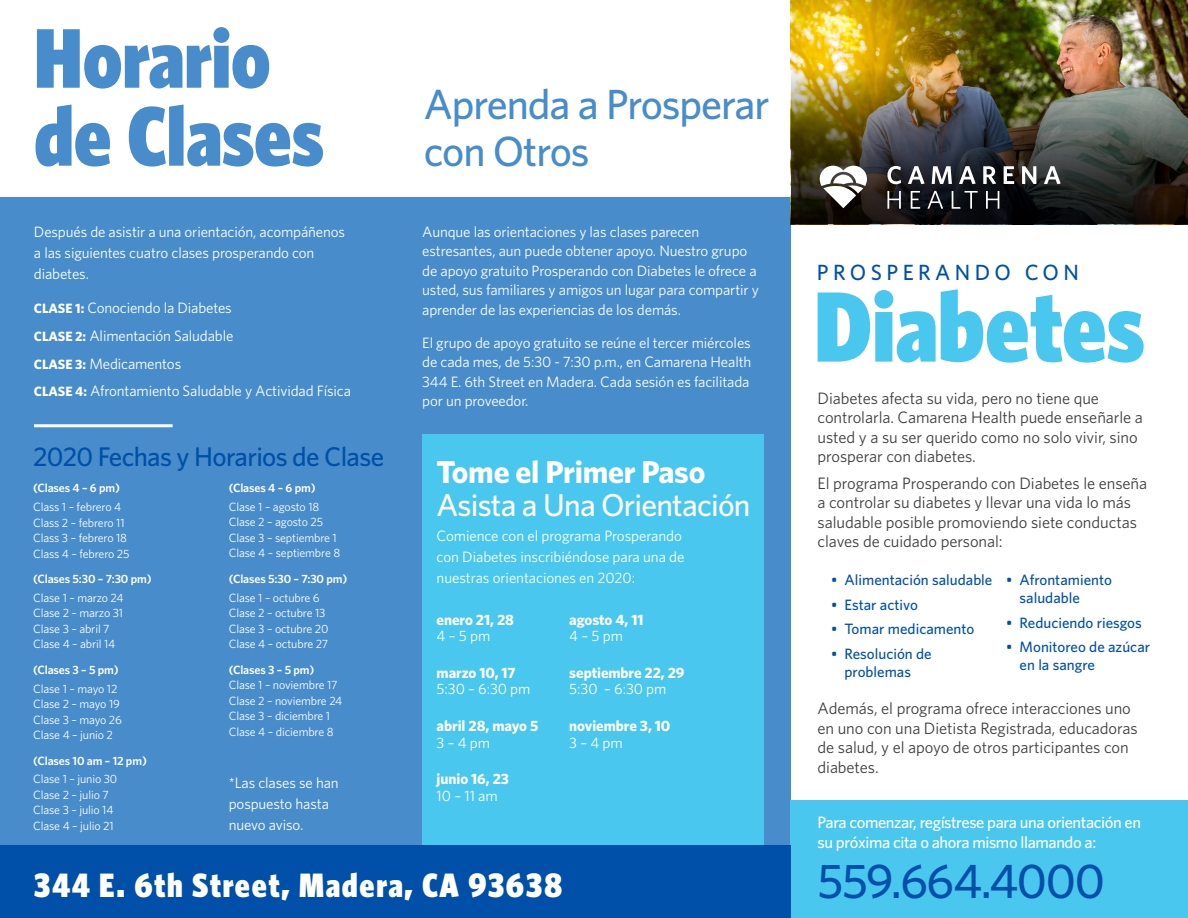
<style>
.page{position:relative;width:1188px;height:918px;background:#fff}
.page>*{position:absolute;margin:0;border:0;box-sizing:border-box;transform-origin:0 0}
.t1{font:900 100.2px "Whitney Condensed";color:#4ac7ee}
.t2{font:900 84.75px/78px "Whitney Condensed";color:#488ccb}
.t3{font:500 48.75px "Whitney";letter-spacing:-.025em;color:#0050a9}
.t4{font:500 42.3px/46.7px "Whitney";letter-spacing:-.025em;color:#488ccb}
.t5{font:900 33.9px "Whitney Condensed";letter-spacing:.05em;color:#fff}
.t6{font:500 31.65px/33px "Whitney";letter-spacing:-.025em;color:#fff}
.t7{font:500 27px "Whitney";letter-spacing:-.025em;color:#0050a9}
.t8{font:500 22.05px "Whitney";letter-spacing:.2em;color:#0050a9}
.t9{font:16.5px/19.5px "Whitney";letter-spacing:-.005em;color:#3e3e3f}
.t10{font:500 16.5px/19.5px "Whitney";letter-spacing:-.025em;color:#fff}
.t11{font:15px/19.5px "Whitney";letter-spacing:-.01em;color:#fff}
.t12{font:500 15px/18px "Whitney";color:#0050a9}
.t13{font:700 15px/16.5px "Whitney";letter-spacing:-.005em;color:#fff}
.t14{font:12px "Whitney";letter-spacing:-.01em;color:#fff}
.t15{font:600 12px "Whitney";letter-spacing:-.01em;color:#fff}
.s1{font-weight:700;font-size:13.5px}
.s2{font-weight:700}
.s3{font-weight:400}
</style>
<div class="page">
<div style="left:0;top:198px;width:791px;height:720px;background:#488ccb"></div>
<div style="left:422px;top:434px;width:342px;height:484px;background:#4ac7ee"></div>
<div style="left:791px;top:800px;width:397px;height:118px;background:#4ac7ee"></div>
<div style="left:0;top:846px;width:791px;height:72px;background:#0050a9"></div>
<hr style="left:34px;top:424px;width:139px;height:3px;background:#fff">
<img style="left:791px;top:0;width:397px;height:62px">
<img style="left:791px;top:62px;width:397px;height:162px">
<svg style="left:887px;top:166px;width:14px;height:18px"></svg>
<svg style="left:908px;top:166px;width:17px;height:18px"></svg>
<svg style="left:932px;top:166px;width:20px;height:18px"></svg>
<svg style="left:959px;top:166px;width:17px;height:18px"></svg>
<svg style="left:983px;top:166px;width:13px;height:18px"></svg>
<svg style="left:1004px;top:166px;width:10px;height:18px"></svg>
<svg style="left:1022px;top:166px;width:14px;height:18px"></svg>
<svg style="left:1044px;top:166px;width:17px;height:18px"></svg>
<svg style="left:887px;top:191px;width:14px;height:18px"></svg>
<svg style="left:911px;top:191px;width:9px;height:18px"></svg>
<svg style="left:927px;top:191px;width:16px;height:18px"></svg>
<svg style="left:952px;top:191px;width:26px;height:18px"></svg>
<svg style="left:986px;top:191px;width:13px;height:18px"></svg>
<svg style="left:820px;top:166px;width:47px;height:42px"></svg>
<p class="t2" style="left:34px;top:18px;width:291px">Horario de Clases</p>
<p class="t11" style="left:34px;top:221px;width:313px;line-height:21px">Después de asistir a una orientación, acompáñenos a las siguientes cuatro clases prosperando con diabetes.</p>
<p class="t11" style="left:34px;top:298px;width:199px"><span class="s1">CLASE 1:</span> Conociendo la Diabetes</p>
<p class="t11" style="left:34px;top:326px;width:201px"><span class="s1">CLASE 2:</span> Alimentación Saludable</p>
<p class="t11" style="left:34px;top:353px;width:149px"><span class="s1">CLASE 3:</span> Medicamentos</p>
<p class="t11" style="left:34px;top:381px;width:319px"><span class="s1">CLASE 4:</span> Afrontamiento Saludable y Actividad Física</p>
<p class="t7" style="left:33px;top:441px;width:352px">2020 Fechas y Horarios de Clase</p>
<p class="t15" style="left:33px;top:481px;width:88px">(Clases 4 – 6 pm)</p>
<p class="t14" style="left:33px;top:500px;width:90px">Class 1 – febrero 4</p>
<p class="t14" style="left:33px;top:515px;width:93px">Class 2 – febrero 11</p>
<p class="t14" style="left:33px;top:531px;width:95px">Class 3 – febrero 18</p>
<p class="t14" style="left:33px;top:546px;width:98px">Class 4 – febrero 25</p>
<p class="t15" style="left:33px;top:572px;width:120px">(Clases 5:30 – 7:30 pm)</p>
<p class="t14" style="left:33px;top:591px;width:92px">Clase 1 – marzo 24</p>
<p class="t14" style="left:33px;top:606px;width:91px">Clase 2 – marzo 31</p>
<p class="t14" style="left:33px;top:622px;width:78px">Clase 3 – abril 7</p>
<p class="t14" style="left:33px;top:637px;width:84px">Clase 4 – abril 14</p>
<p class="t15" style="left:33px;top:662px;width:87px">(Clases 3 – 5 pm)</p>
<p class="t14" style="left:33px;top:681px;width:86px">Clase 1 – mayo 12</p>
<p class="t14" style="left:33px;top:697px;width:88px">Clase 2 – mayo 19</p>
<p class="t14" style="left:33px;top:712px;width:90px">Clase 3 – mayo 26</p>
<p class="t14" style="left:33px;top:728px;width:81px">Clase 4 – junio 2</p>
<p class="t15" style="left:33px;top:753px;width:115px">(Clases 10 am – 12 pm)</p>
<p class="t14" style="left:33px;top:772px;width:86px">Clase 1 – junio 30</p>
<p class="t14" style="left:33px;top:788px;width:77px">Clase 2 – julio 7</p>
<p class="t14" style="left:33px;top:803px;width:82px">Clase 3 – julio 14</p>
<p class="t14" style="left:33px;top:819px;width:82px">Clase 4 – julio 21</p>
<p class="t15" style="left:229px;top:481px;width:88px">(Clases 4 – 6 pm)</p>
<p class="t14" style="left:229px;top:500px;width:92px">Clase 1 – agosto 18</p>
<p class="t14" style="left:229px;top:515px;width:96px">Clase 2 – agosto 25</p>
<p class="t14" style="left:229px;top:531px;width:109px">Clase 3 – septiembre 1</p>
<p class="t14" style="left:229px;top:546px;width:113px">Clase 4 – septiembre 8</p>
<p class="t15" style="left:229px;top:571px;width:120px">(Clases 5:30 – 7:30 pm)</p>
<p class="t14" style="left:229px;top:590px;width:92px">Clase 1 – octubre 6</p>
<p class="t14" style="left:229px;top:606px;width:98px">Clase 2 – octubre 13</p>
<p class="t14" style="left:229px;top:621px;width:101px">Clase 3 – octubre 20</p>
<p class="t14" style="left:229px;top:637px;width:101px">Clase 4 – octubre 27</p>
<p class="t15" style="left:229px;top:662px;width:87px">(Clases 3 – 5 pm)</p>
<p class="t14" style="left:229px;top:678px;width:110px">Clase 1 – noviembre 17</p>
<p class="t14" style="left:229px;top:693px;width:115px">Clase 2 – noviembre 24</p>
<p class="t14" style="left:229px;top:709px;width:103px">Clase 3 – diciembre 1</p>
<p class="t14" style="left:229px;top:724px;width:106px">Clase 4 – diciembre 8</p>
<p class="t11" style="left:229px;top:772px;width:111px;line-height:21px">*Las clases se han pospuesto hasta nuevo aviso.</p>
<p class="t4" style="left:424px;top:80px;width:347px">Aprenda a Prosperar con Otros</p>
<p class="t11" style="left:422px;top:221px;width:338px">Aunque las orientaciones y las clases parecen estresantes, aun puede obtener apoyo. Nuestro grupo de apoyo gratuito Prosperando con Diabetes le ofrece a usted, sus familiares y amigos un lugar para compartir y aprender de las experiencias de los demás.</p>
<p class="t11" style="left:422px;top:332px;width:331px">El grupo de apoyo gratuito se reúne el tercer miércoles de cada mes, de 5:30 - 7:30 p.m., en Camarena Health 344 E. 6th Street en Madera. Cada sesión es facilitada por un proveedor.</p>
<p class="t6" style="left:437px;top:455px;width:316px"><span class="s2">Tome el Primer Paso<br></span>Asista a Una Orientación</p>
<p class="t11" style="left:437px;top:525px;width:249px;line-height:21px">Comience con el programa Prosperando con Diabetes inscribiéndose para una de nuestras orientaciones en 2020:</p>
<p class="t13" style="left:437px;top:611px;width:79px">enero 21, 28<br><span class="s3">4 – 5 pm</span></p>
<p class="t11" style="left:437px;top:664px;width:95px;line-height:16.5px"><span class="s2">marzo 10, 17<br></span>5:30 – 6:30 pm</p>
<p class="t13" style="left:437px;top:717px;width:103px">abril 28, mayo 5<br><span class="s3">3 – 4 pm</span></p>
<p class="t13" style="left:437px;top:770px;width:74px">junio 16, 23<br><span class="s3">10 – 11 am</span></p>
<p class="t13" style="left:569px;top:611px;width:76px">agosto 4, 11<br><span class="s3">4 – 5 pm</span></p>
<p class="t13" style="left:569px;top:664px;width:117px">septiembre 22, 29<br><span class="s3">5:30 – 6:30 pm</span></p>
<p class="t13" style="left:569px;top:717px;width:103px">noviembre 3, 10<br><span class="s3">3 – 4 pm</span></p>
<p class="t5" style="left:34px;top:866px;width:530px">344 E. 6th Street, Madera, CA 93638</p>
<p class="t8" style="left:817px;top:259px;width:264px">PROSPERANDO CON</p>
<p class="t1" style="left:814px;top:269px;width:332px">Diabetes</p>
<p class="t9" style="left:818px;top:388px;width:327px">Diabetes afecta su vida, pero no tiene que controlarla. Camarena Health puede enseñarle a usted y a su ser querido como no solo vivir, sino prosperar con diabetes.</p>
<p class="t9" style="left:818px;top:473px;width:331px">El programa Prosperando con Diabetes le enseña a controlar su diabetes y llevar una vida lo más saludable posible promoviendo siete conductas claves de cuidado personal:</p>
<p class="t12" style="left:831px;top:570px;width:163px">• Alimentación saludable</p>
<p class="t12" style="left:831px;top:595px;width:88px">• Estar activo</p>
<p class="t12" style="left:831px;top:620px;width:145px">• Tomar medicamento</p>
<p class="t12" style="left:831px;top:644px;width:102px;text-align:center">• Resolución de problemas</p>
<p class="t12" style="left:1020px;top:570px;width:94px;text-indent:-14px">• Afrontamiento saludable</p>
<p class="t12" style="left:1006px;top:613px;width:137px">• Reduciendo riesgos</p>
<p class="t12" style="left:1020px;top:638px;width:132px;text-indent:-14px">• Monitoreo de azúcar en la sangre</p>
<p class="t9" style="left:818px;top:698px;width:322px">Además, el programa ofrece interacciones uno en uno con una Dietista Registrada, educadoras de salud, y el apoyo de otros participantes con diabetes.</p>
<p class="t10" style="left:818px;top:812px;width:325px">Para comenzar, regístrese para una orientación en su próxima cita o ahora mismo llamando a:</p>
<p class="t3" style="left:818px;top:851px;width:289px">559.664.4000</p>
</div>
